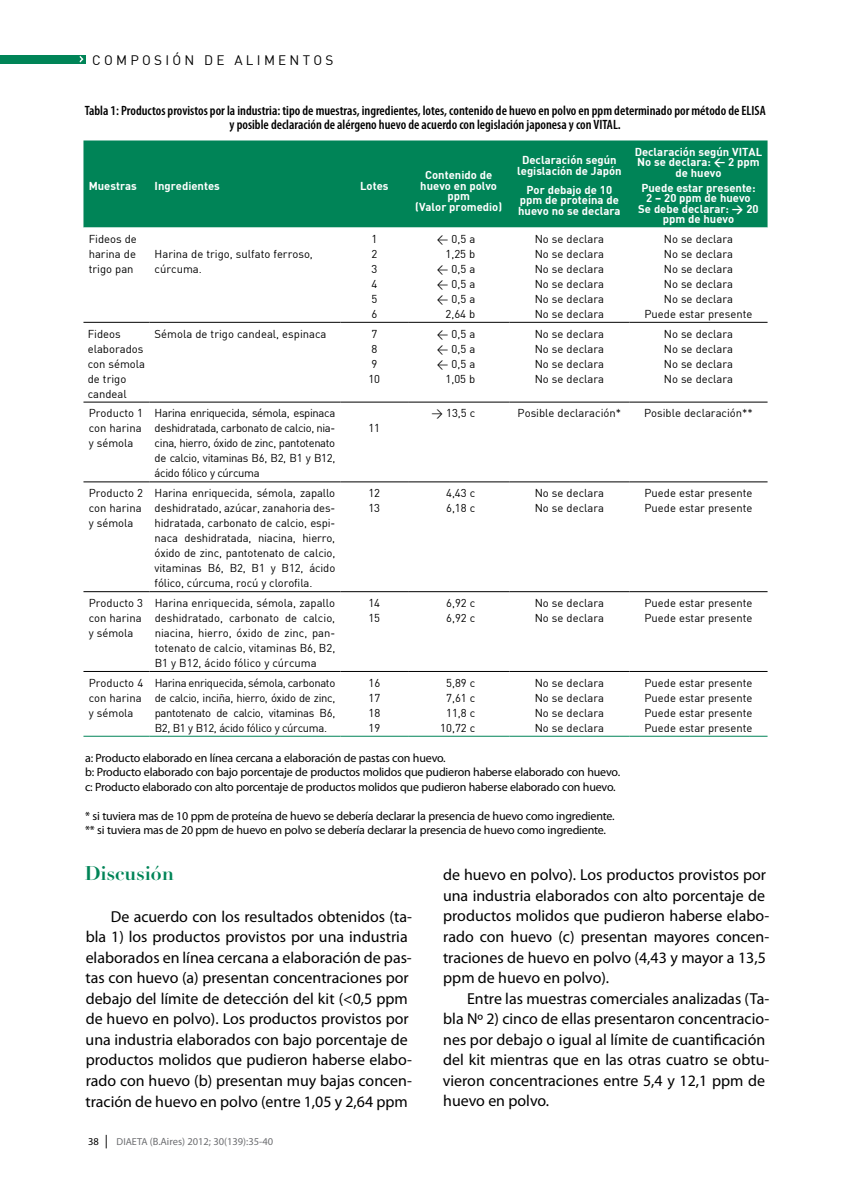
<style>
.page{position:relative;width:851px;height:1191px;background:#fff}
.page>*{position:absolute;margin:0;border:0;box-sizing:border-box;transform-origin:0 0}
.t1{font:700 19.5px "Didot LT Std";color:#008457}
.t2{font:15.9px/20.5px "Myriad Pro";color:#000}
.t3{font:600 condensed 13.5px/13.5px "Myriad Pro";color:#000;text-align:center}
.t4{font:13.5px "DIN";letter-spacing:.24em;color:#000}
.t5{font:12px/14.4px "Myriad Pro";letter-spacing:-.015em;color:#000}
.t6{font:11.25px/15px "DIN";color:#000}
.t7{font:700 11.25px/10.5px "DIN";color:#fff;text-align:center}
.t8{font:10.5px "Myriad Pro";color:#6d6e71}
.s1{color:#000}
.s2{font-size:13.5px;color:#000}
.s3{font-size:10.2px}
</style>
<div class="page">
<div style="left:0;top:55px;width:86px;height:9px;background:#008457"></div>
<svg style="left:79px;top:56px;width:4px;height:6px"></svg>
<div style="left:83px;top:140px;width:684px;height:87px;background:#008457"></div>
<svg style="left:83px;top:227px;width:684px;height:509px"></svg>
<hr style="left:83px;top:322px;width:66px;height:1px;background:#000">
<hr style="left:149px;top:322px;width:191px;height:1px;background:#000">
<hr style="left:340px;top:322px;width:68px;height:1px;background:#000">
<hr style="left:408px;top:322px;width:101px;height:1px;background:#000">
<hr style="left:509px;top:322px;width:120px;height:1px;background:#000">
<hr style="left:629px;top:322px;width:138px;height:1px;background:#000">
<hr style="left:83px;top:402px;width:66px;height:1px;background:#000">
<hr style="left:149px;top:402px;width:191px;height:1px;background:#000">
<hr style="left:340px;top:402px;width:68px;height:1px;background:#000">
<hr style="left:408px;top:402px;width:101px;height:1px;background:#000">
<hr style="left:509px;top:402px;width:120px;height:1px;background:#000">
<hr style="left:629px;top:402px;width:138px;height:1px;background:#000">
<hr style="left:83px;top:481px;width:66px;height:1px;background:#000">
<hr style="left:149px;top:481px;width:191px;height:1px;background:#000">
<hr style="left:340px;top:481px;width:68px;height:1px;background:#000">
<hr style="left:408px;top:481px;width:101px;height:1px;background:#000">
<hr style="left:509px;top:481px;width:120px;height:1px;background:#000">
<hr style="left:629px;top:481px;width:138px;height:1px;background:#000">
<hr style="left:83px;top:591px;width:66px;height:1px;background:#000">
<hr style="left:149px;top:591px;width:191px;height:1px;background:#000">
<hr style="left:340px;top:591px;width:68px;height:1px;background:#000">
<hr style="left:408px;top:591px;width:101px;height:1px;background:#000">
<hr style="left:509px;top:591px;width:120px;height:1px;background:#000">
<hr style="left:629px;top:591px;width:138px;height:1px;background:#000">
<hr style="left:83px;top:671px;width:66px;height:1px;background:#000">
<hr style="left:149px;top:671px;width:191px;height:1px;background:#000">
<hr style="left:340px;top:671px;width:68px;height:1px;background:#000">
<hr style="left:408px;top:671px;width:101px;height:1px;background:#000">
<hr style="left:509px;top:671px;width:120px;height:1px;background:#000">
<hr style="left:629px;top:671px;width:138px;height:1px;background:#000">
<hr style="left:83px;top:736px;width:66px;height:1px;background:#008457">
<hr style="left:149px;top:736px;width:191px;height:1px;background:#008457">
<hr style="left:340px;top:736px;width:68px;height:1px;background:#008457">
<hr style="left:408px;top:736px;width:101px;height:1px;background:#008457">
<hr style="left:509px;top:736px;width:120px;height:1px;background:#008457">
<hr style="left:629px;top:736px;width:138px;height:1px;background:#008457">
<p class="t4" style="left:92px;top:51px;width:242px">COMPOSIÓN DE ALIMENTOS</p>
<p class="t3" style="left:85px;top:104px;width:682px">Tabla 1: Productos provistos por la industria: tipo de muestras, ingredientes, lotes, contenido de huevo en polvo en ppm determinado por método de ELISA y posible declaración de alérgeno huevo de acuerdo con legislación japonesa y con VITAL.</p>
<p class="t7" style="left:89px;top:180px;width:50px">M uestras</p>
<p class="t7" style="left:155px;top:180px;width:67px">I ngredientes</p>
<p class="t7" style="left:360px;top:180px;width:30px">Lotes</p>
<p class="t7" style="left:415px;top:169px;width:88px">Contenido de huevo en polvo ppm<br>(Valor promedio)</p>
<p class="t7" style="left:517px;top:155px;width:106px">Declaración según legislación de Japón</p>
<p class="t7" style="left:518px;top:184px;width:104px">Por debajo de 10 ppm de proteína de huevo no se declara</p>
<p class="t7" style="left:634px;top:146px;width:111px">Declaración según VITAL</p>
<p class="t7" style="left:637px;top:157px;width:124px">No se declara: &lt; 2 ppm</p>
<p class="t7" style="left:675px;top:167px;width:48px">de huevo</p>
<p class="t7" style="left:638px;top:182px;width:122px">Puede estar presente:<br>2 – 20 ppm de huevo<br>Se debe declarar: &gt; 20 ppm de huevo</p>
<p class="t6" style="left:89px;top:231px;width:50px;text-align:justify">Fideos de harina de trigo pan</p>
<p class="t6" style="left:155px;top:246px;width:160px">Harina de trigo, sulfato ferroso, cúrcuma.</p>
<p class="t6" style="left:371px;top:231px;width:7px;text-align:justify">1<br>2<br>3<br>4<br>5<br>6</p>
<p class="t6" style="left:437px;top:231px;width:40px;text-align:right">&lt; 0,5 a<br>1,25 b &lt; 0,5 a &lt; 0,5 a &lt; 0,5 a<br>2,64 b</p>
<p class="t6" style="left:534px;top:231px;width:71px;text-align:justify">N o se declara N o se declara N o se declara N o se declara N o se declara N o se declara</p>
<p class="t6" style="left:644px;top:231px;width:109px;text-align:center">N o se declara<br>N o se declara<br>N o se declara<br>N o se declara<br>N o se declara<br>Puede estar presente</p>
<p class="t6" style="left:88px;top:326px;width:59px">Fideos elaborados con sémola de trigo candeal</p>
<p class="t6" style="left:155px;top:326px;width:173px">Sémola de trigo candeal, espinaca</p>
<p class="t6" style="left:368px;top:326px;width:13px">7<br>8<br>9<br>10</p>
<p class="t6" style="left:437px;top:326px;width:40px;text-align:right">&lt; 0,5 a &lt; 0,5 a &lt; 0,5 a<br>1,05 b</p>
<p class="t6" style="left:534px;top:326px;width:71px;text-align:justify">N o se declara N o se declara N o se declara N o se declara</p>
<p class="t6" style="left:663px;top:326px;width:71px;text-align:justify">N o se declara N o se declara N o se declara N o se declara</p>
<p class="t6" style="left:89px;top:405px;width:56px">Producto 1 con harina y sémola</p>
<p class="t6" style="left:155px;top:405px;width:182px;text-align:justify">Harina enriquecida, sémola, espinaca deshidratada, carbonato de calcio, nia&shy;cina, hierro, óxido de zinc, pantotenato de calcio, vitaminas B6, B2, B1 y B12, ácido fólico y cúrcuma</p>
<p class="t6" style="left:431px;top:405px;width:45px">&gt; 13,5 c</p>
<p class="t6" style="left:517px;top:405px;width:105px">Posible declaración*</p>
<p class="t6" style="left:644px;top:405px;width:110px">Posible declaración**</p>
<p class="t6" style="left:368px;top:420px;width:13px">11</p>
<p class="t6" style="left:89px;top:485px;width:56px">Producto 2 con harina y sémola</p>
<p class="t6" style="left:155px;top:485px;width:182px;text-align:justify">Harina enriquecida, sémola, zapallo deshidratado, azúcar, zanahoria des&shy;hidratada, carbonato de calcio, espi&shy;naca deshidratada, niacina, hierro, óxido de zinc, pantotenato de calcio, vitaminas B6, B2, B1 y B12, ácido fólico, cúrcuma, rocú y clorofila.</p>
<p class="t6" style="left:368px;top:485px;width:13px">12<br>13</p>
<p class="t6" style="left:446px;top:485px;width:31px">4,43 c<br>6,18 c</p>
<p class="t6" style="left:534px;top:485px;width:71px">N o se declara<br>N o se declara</p>
<p class="t6" style="left:644px;top:485px;width:109px">Puede estar presente<br>Puede estar presente</p>
<p class="t6" style="left:89px;top:595px;width:56px">Producto 3 con harina y sémola</p>
<p class="t6" style="left:155px;top:595px;width:182px;text-align:justify">Harina enriquecida, sémola, zapallo deshidratado, carbonato de calcio, niacina, hierro, óxido de zinc, pan&shy;totenato de calcio, vitaminas B6, B2, B1 y B12, ácido fólico y cúrcuma</p>
<p class="t6" style="left:368px;top:595px;width:13px">14<br>15</p>
<p class="t6" style="left:446px;top:595px;width:31px">6,92 c<br>6,92 c</p>
<p class="t6" style="left:534px;top:595px;width:71px">N o se declara<br>N o se declara</p>
<p class="t6" style="left:644px;top:595px;width:109px">Puede estar presente<br>Puede estar presente</p>
<p class="t6" style="left:89px;top:675px;width:56px">Producto 4 con harina y sémola</p>
<p class="t6" style="left:155px;top:675px;width:182px;text-align:justify">Harina enriquecida, sémola, carbonato de calcio, inciña, hierro, óxido de zinc, pantotenato de calcio, vitaminas B6, B2, B1 y B12, ácido fólico y cúrcuma.</p>
<p class="t6" style="left:368px;top:675px;width:13px;text-align:justify">16<br>17<br>18<br>19</p>
<p class="t6" style="left:440px;top:675px;width:37px;text-align:center">5,89 c<br>7,61 c<br>11,8 c<br>10,72 c</p>
<p class="t6" style="left:534px;top:675px;width:71px;text-align:justify">N o se declara N o se declara N o se declara N o se declara</p>
<p class="t6" style="left:644px;top:675px;width:109px;text-align:justify">Puede estar presente Puede estar presente Puede estar presente Puede estar presente</p>
<p class="t5" style="left:85px;top:751px;width:536px">a: Producto elaborado en línea cercana a elaboración de pastas con huevo.<br>b: Producto elaborado con bajo porcentaje de productos molidos que pudieron haberse elaborado con huevo. c: Producto elaborado con alto porcentaje de productos molidos que pudieron haberse elaborado con huevo.</p>
<p class="t5" style="left:85px;top:808px;width:531px">* si tuviera mas de 10 ppm de proteína de huevo se debería declarar la presencia de huevo como ingrediente. ** si tuviera mas de 20 ppm de huevo en polvo se debería declarar la presencia de huevo como ingrediente.</p>
<h1 class="t1" style="left:85px;top:861px;width:91px">Discusión</h1>
<p class="t2" style="left:86px;top:906px;width:328px;text-indent:25px">De acuerdo con los resultados obtenidos (ta&shy;bla 1) los productos provistos por una industria elaborados en línea cercana a elaboración de pas&shy;tas con huevo (a) presentan concentraciones por debajo del límite de detección del kit (&lt;0,5 ppm de huevo en polvo). Los productos provistos por una industria elaborados con bajo porcentaje de productos molidos que pudieron haberse elabo&shy;rado con huevo (b) presentan muy bajas concen&shy;tración de huevo en polvo (entre 1,05 y 2,64 ppm</p>
<p class="t2" style="left:443px;top:865px;width:328px">de huevo en polvo). Los productos provistos por una industria elaborados con alto porcentaje de productos molidos que pudieron haberse elabo&shy;rado con huevo (c) presentan mayores concen&shy;traciones de huevo en polvo (4,43 y mayor a 13,5 ppm de huevo en polvo).</p>
<p class="t2" style="left:443px;top:988px;width:328px;text-indent:24px">Entre las muestras comerciales analizadas (Ta&shy;bla Nº 2) cinco de ellas presentaron concentracio&shy;nes por debajo o igual al límite de cuantificación del kit mientras que en las otras cuatro se obtu&shy;vieron concentraciones entre 5,4 y 12,1 ppm de huevo en polvo.</p>
<p class="t8" style="left:88px;top:1135px;width:186px"><span class="s1">38</span> <span class="s2">|</span> <span class="s3">DIAETA</span> (B.Aires) 2012; 30(139):35-40</p>
</div>
